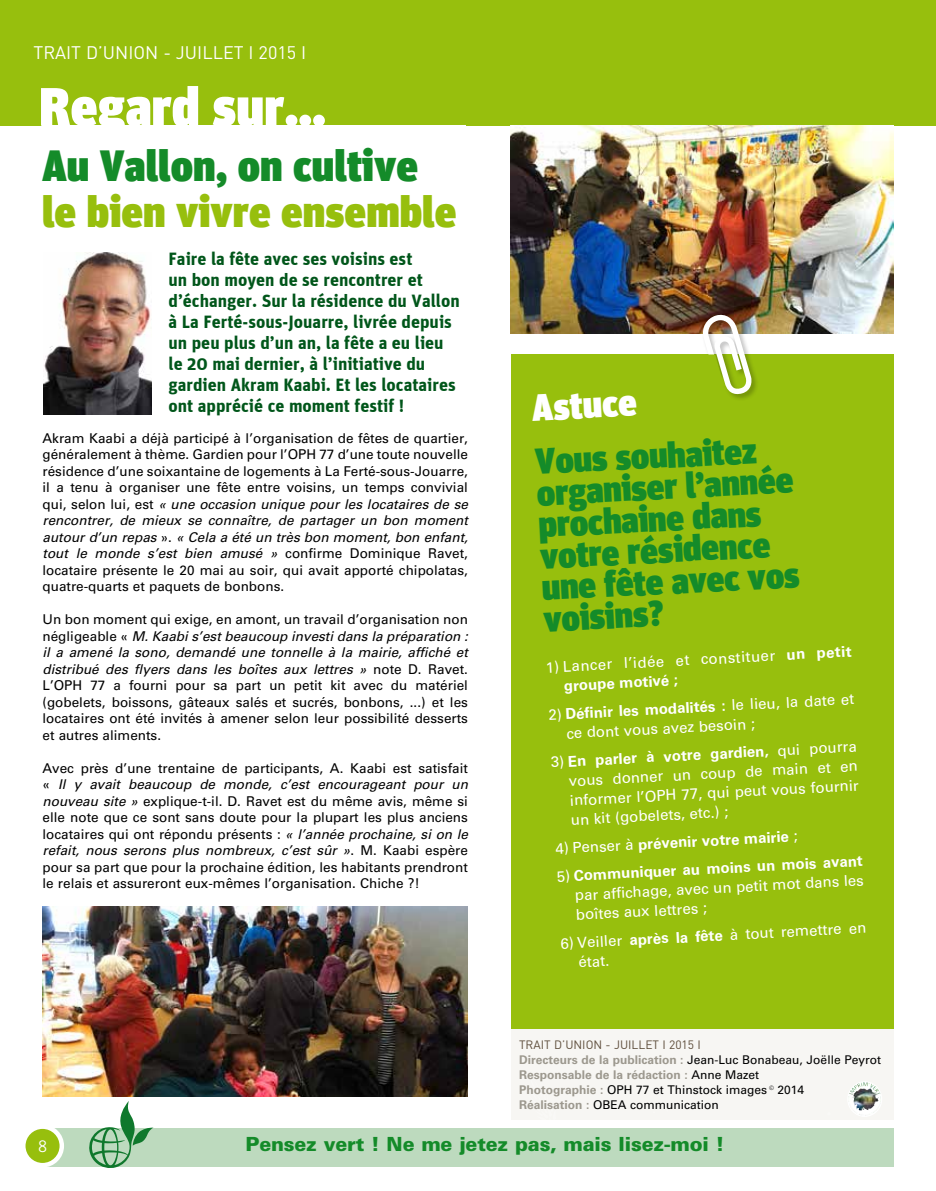
<style>
.page{position:relative;width:936px;height:1191px;background:#fff}
.page>*{position:absolute;margin:0;border:0;box-sizing:border-box;transform-origin:0 0}
.t1{font:900 54px "Unit";color:#fff}
.t2{font:900 43.5px "Unit";color:#97bf0d}
.t3{font:900 43.5px "Unit";color:#148b29}
.t4{font:900 37.5px "Unit";color:#fff}
.t5{font:900 36px/31.5px "Unit";color:#148b29}
.t6{font:900 19.5px "Univers LT Std";letter-spacing:-.01em;color:#148b29}
.t7{font:700 18px/21px "Unit";color:#00561a}
.t8{font:18px "DIN";color:#fff}
.t9{font:300 16.5px "Alwyn New";color:#fff}
.t10{font:15px/19.5px "Univers LT Std";color:#fff}
.t11{font:700 15px "Univers LT Std";color:#fff}
.t12{font:13.5px/16.5px "Univers LT Std";color:#000;text-align:justify}
.t13{font:12px/15px "Univers LT Std";color:#000}
.t14{font:12px "DIN";color:#5e4e3c}
.s1{font-style:italic}
.s2{font-weight:700}
.s3{font-weight:400}
.s4{font-weight:700;color:#9c988e}
</style>
<div class="page">
<div style="left:0;top:0;width:935px;height:126px;background:#97bf0d"></div>
<div style="left:46px;top:1128px;width:847px;height:38px;background:#bddabe"></div>
<svg style="left:89px;top:1101px;width:65px;height:67px"></svg>
<div style="left:510px;top:354px;width:383px;height:675px;background:#97bf0d"></div>
<div style="left:510px;top:1029px;width:383px;height:90px;background:#f7f6f3"></div>
<svg style="left:510px;top:1056px;width:1px;height:63px"></svg>
<img style="left:510px;top:126px;width:383px;height:207px">
<img style="left:43px;top:906px;width:425px;height:190px">
<svg style="left:23px;top:1126px;width:39px;height:39px"></svg>
<div style="left:21px;top:1124px;width:43px;height:43px;border:4px solid #fff;border-radius:50%"></div>
<div style="left:701px;top:313px;width:57px;height:88px;background:#000;opacity:.25"></div>
<img style="left:700px;top:313px;width:52px;height:81px">
<svg style="left:847px;top:1081px;width:34px;height:35px"></svg>
<img style="left:853px;top:1083px;width:21px;height:6px">
<div style="left:847px;top:1081px;width:34px;height:35px;border:1px solid #fff;border-radius:50%"></div>
<img style="left:43px;top:252px;width:108px;height:162px">
<h3 class="t8" style="left:34px;top:41px;width:274px">TRAIT D’UNION - JUILLET I 2015 I</h3>
<h1 class="t1" style="left:39px;top:73px;width:289px">Regard sur…</h1>
<h2 class="t3" style="left:42px;top:138px;width:377px">Au Vallon, on cultive</h2>
<h2 class="t2" style="left:42px;top:185px;width:416px">le bien vivre ensemble</h2>
<p class="t7" style="left:168px;top:248px;width:293px">Faire la fête avec ses voisins est<br>un bon moyen de se rencontrer et d’échanger. Sur la résidence du Vallon à La Ferté-sous-Jouarre, livrée depuis un peu plus d’un an, la fête a eu lieu le 20 mai dernier, à l’initiative du gardien Akram Kaabi. Et les locataires ont apprécié ce moment festif !</p>
<p class="t12" style="left:43px;top:429px;width:427px">Akram Kaabi a déjà participé à l’organisation de fêtes de quartier, généralement à thème. Gardien pour l’OPH 77 d’une toute nouvelle résidence d’une soixantaine de logements à La Ferté-sous-Jouarre, il a tenu à organiser une fête entre voisins, un temps convivial qui, selon lui, est <span class="s1">« une occasion unique pour les locataires de se rencontrer, de mieux se connaître, de partager un bon moment autour d’un repas</span> ». <span class="s1">« Cela a été un très bon moment, bon enfant, tout le monde s’est bien amusé »</span> confirme Dominique Ravet, locataire présente le 20 mai au soir, qui avait apporté chipolatas, quatre-quarts et paquets de bonbons.</p>
<p class="t12" style="left:43px;top:611px;width:427px">Un bon moment qui exige, en amont, un travail d’organisation non négligeable « <span class="s1">M. Kaabi s’est beaucoup investi dans la préparation : il a amené la sono, demandé une tonnelle à la mairie, affiché et distribué des flyers dans les boîtes aux lettres »</span> note D. Ravet.<br>L’OPH 77 a fourni pour sa part un petit kit avec du matériel (gobelets, boissons, gâteaux salés et sucrés, bonbons, ...) et les locataires ont été invités à amener selon leur possibilité desserts et autres aliments.</p>
<p class="t12" style="left:43px;top:759px;width:427px">Avec près d’une trentaine de participants, A. Kaabi est satisfait « <span class="s1">Il y avait beaucoup de monde, c’est encourageant pour un nouveau site »</span> explique-t-il. D. Ravet est du même avis, même si elle note que ce sont sans doute pour la plupart les plus anciens locataires qui ont répondu présents : <span class="s1">« l’année prochaine, si on le refait, nous serons plus nombreux, c’est sûr »</span>. M. Kaabi espère pour sa part que pour la prochaine édition, les habitants prendront le relais et assureront eux-mêmes l’organisation. Chiche ?!</p>
<h3 class="t4" style="left:530px;top:384px;width:107px;rotate:-3deg">Astuce</h3>
<h3 class="t5" style="left:534px;top:445px;width:260px;rotate:-3deg">Vous souhaitez organiser l’année prochaine dans votre résidence une fête avec vos voisins?</h3>
<p class="t10" style="left:562px;top:656px;width:290px;text-indent:-17px;rotate:-3deg">1) Lancer l’idée et constituer <span class="s2">un petit groupe motivé ;</span></p>
<p class="t10" style="left:565px;top:704px;width:291px;text-indent:-17px;rotate:-3deg">2) <span class="s2">Défi nir les modalités :</span> le lieu, la date et ce dont vous avez besoin ;</p>
<p class="t10" style="left:567px;top:751px;width:291px;text-align:justify;text-indent:-17px;rotate:-3deg">3) <span class="s2">En parler à votre gardien,</span> qui pourra vous donner un coup de main et en informer l’OPH 77, qui peut vous fournir un kit (gobelets, etc.) ;</p>
<p class="t11" style="left:555px;top:839px;width:244px;rotate:-3deg"><span class="s3">4) Penser à</span> prévenir votre mairie <span class="s3">;</span></p>
<p class="t10" style="left:573px;top:866px;width:291px;text-align:justify;text-indent:-17px;rotate:-3deg">5) <span class="s2">Communiquer au moins un mois avant </span>par affi chage, avec un petit mot dans les boîtes aux lettres ;</p>
<p class="t10" style="left:577px;top:933px;width:291px;text-indent:-17px;rotate:-3deg">6) Veiller <span class="s2">après la fête</span> à tout remettre en état.</p>
<p class="t14" style="left:519px;top:1037px;width:183px">TRAIT D’UNION - JUILLET I 2015 I</p>
<p class="t13" style="left:519px;top:1052px;width:363px"><span class="s4">Directeurs de la publication :</span> Jean-Luc Bonabeau, Joëlle Peyrot <span class="s4">Responsable de la rédaction :</span> Anne Mazet<br><span class="s4">Photographie :</span> OPH 77 et Thinstock images <sup>©</sup> 2014<br><span class="s4">Réalisation :</span> OBEA communication</p>
<p class="t9" style="left:38px;top:1137px;width:11px">8</p>
<h3 class="t6" style="left:245px;top:1132px;width:480px">Pensez vert ! Ne me jetez pas, mais lisez-moi !</h3>
</div>
